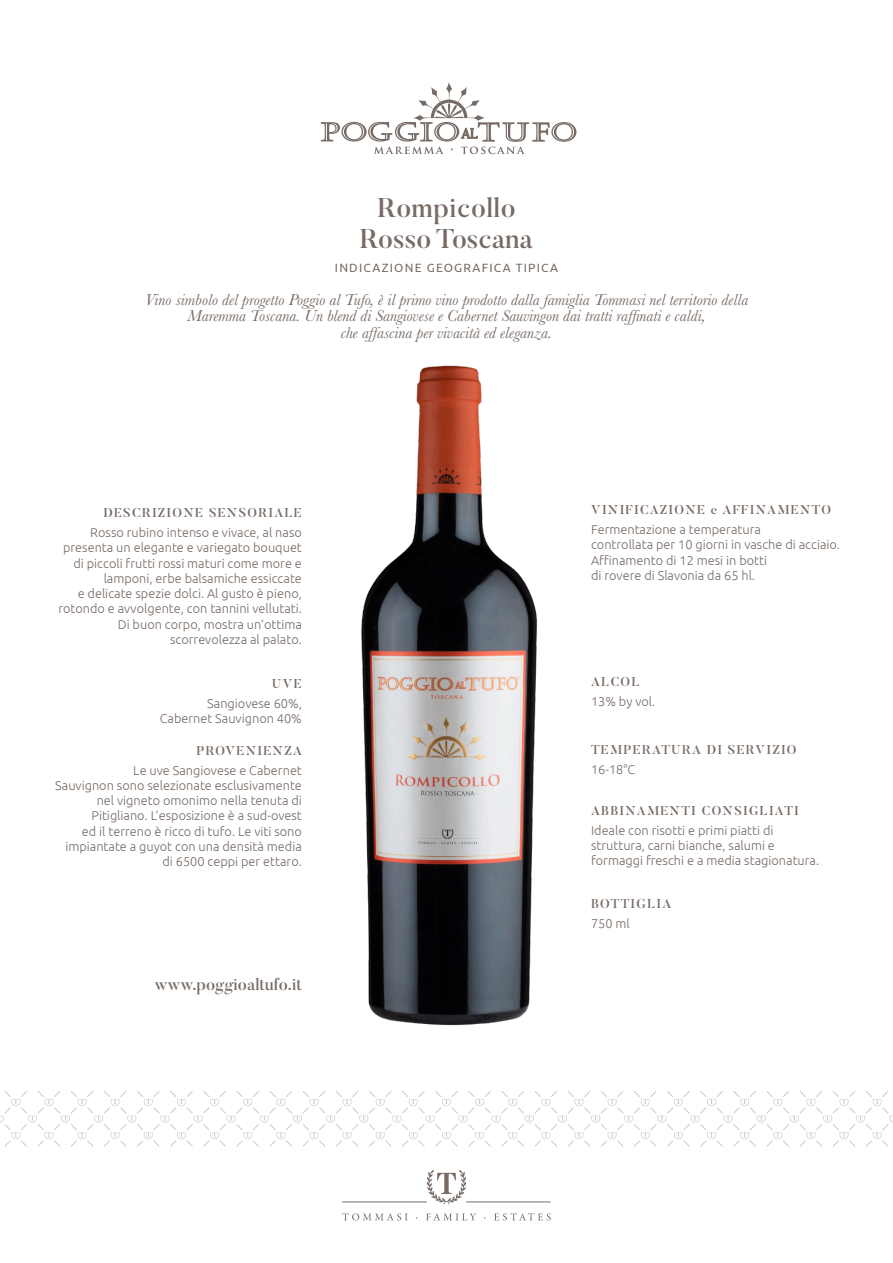
<style>
.page{position:relative;width:893px;height:1263px;background:#fff}
.page>*{position:absolute;margin:0;border:0;box-sizing:border-box;transform-origin:0 0}
.t1{font:500 27px "Butler";color:#776b65}
.t2{font:500 27px "Butler";letter-spacing:.02em;color:#776b65}
.t3{font:italic 16.5px/16.5px "Baskerville";color:#776b65;text-align:center}
.t4{font:500 16.5px "Butler";color:#776b65}
.t5{font:300 12.75px/15.3px "Ubuntu";color:#776b65;text-align:right}
.t6{font:500 12.75px "Butler";letter-spacing:.1em;color:#776b65}
.t7{font:12px "Ubuntu";letter-spacing:.1em;color:#776b65}
</style>
<div class="page">
<svg style="left:0;top:1091px;width:893px;height:56px"></svg>
<img style="left:361px;top:365px;width:176px;height:661px">
<svg style="left:427px;top:1170px;width:39px;height:34px"></svg>
<hr style="left:342px;top:1202px;width:85px;height:1px;background:#776b65">
<hr style="left:466px;top:1202px;width:85px;height:1px;background:#776b65">
<svg style="left:342px;top:1213px;width:209px;height:7px"></svg>
<svg style="left:321px;top:82px;width:255px;height:72px"></svg>
<p class="t2" style="left:377px;top:190px;width:140px">Rompicollo</p>
<p class="t1" style="left:360px;top:221px;width:175px">Rosso Toscana</p>
<p class="t7" style="left:335px;top:260px;width:225px">INDICAZIONE GEOGRAFICA TIPICA</p>
<p class="t3" style="left:145px;top:291px;width:605px">Vino simbolo del progetto Poggio al Tufo, è il primo vino prodotto dalla famiglia Tommasi nel territorio della<br>Maremma Toscana. Un blend di Sangiovese e Cabernet Sauvingon dai tratti raffinati e caldi,</p>
<p class="t3" style="left:341px;top:324px;width:213px">che affascina per vivacità ed eleganza.</p>
<p class="t6" style="left:103px;top:505px;width:200px">DESCRIZIONE SENSORIALE</p>
<p class="t5" style="left:63px;top:524px;width:240px">Rosso rubino intenso e vivace, al naso presenta un elegante e variegato bouquet di piccoli frutti rossi maturi come more e lamponi, erbe balsamiche essiccate</p>
<p class="t5" style="left:58px;top:586px;width:245px">e delicate spezie dolci. Al gusto è pieno, rotondo e avvolgente, con tannini vellutati.</p>
<p class="t5" style="left:118px;top:616px;width:186px">Di buon corpo, mostra un’ottima scorrevolezza al palato.</p>
<p class="t6" style="left:272px;top:675px;width:31px">UVE</p>
<p class="t5" style="left:207px;top:695px;width:96px">Sangiovese 60%,</p>
<p class="t5" style="left:160px;top:710px;width:144px">Cabernet Sauvignon 40%</p>
<p class="t6" style="left:196px;top:742px;width:107px">PROVENIENZA</p>
<p class="t5" style="left:55px;top:762px;width:248px">Le uve Sangiovese e Cabernet<br>Sauvignon sono selezionate esclusivamente nel vigneto omonimo nella tenuta di Pitigliano. L’esposizione è a sud-ovest<br>ed il terreno è ricco di tufo. Le viti sono impiantate a guyot con una densità media</p>
<p class="t5" style="left:162px;top:854px;width:141px">di 6500 ceppi per ettaro.</p>
<p class="t4" style="left:154px;top:974px;width:149px">www.poggioaltufo.it</p>
<p class="t6" style="left:591px;top:502px;width:241px">VINIFICAZIONE e AFFINAMENTO</p>
<p class="t5" style="left:591px;top:522px;width:171px">Fermentazione a temperatura</p>
<p class="t5" style="left:591px;top:537px;width:251px">controllata per 10 giorni in vasche di acciaio.</p>
<p class="t5" style="left:591px;top:552px;width:177px">Affinamento di 12 mesi in botti</p>
<p class="t5" style="left:591px;top:567px;width:165px">di rovere di Slavonia da 65 hl.</p>
<p class="t6" style="left:591px;top:674px;width:50px">ALCOL</p>
<p class="t5" style="left:591px;top:693px;width:66px">13% by vol.</p>
<p class="t6" style="left:591px;top:742px;width:207px">TEMPERATURA DI SERVIZIO</p>
<p class="t5" style="left:591px;top:761px;width:46px">16-18°C</p>
<p class="t6" style="left:591px;top:802px;width:209px">ABBINAMENTI CONSIGLIATI</p>
<p class="t5" style="left:591px;top:822px;width:230px;text-align:left">Ideale con risotti e primi piatti di struttura, carni bianche, salumi e formaggi freschi e a media stagionatura.</p>
<p class="t6" style="left:591px;top:896px;width:82px">BOTTIGLIA</p>
<p class="t5" style="left:591px;top:916px;width:40px">750 ml</p>
</div>
